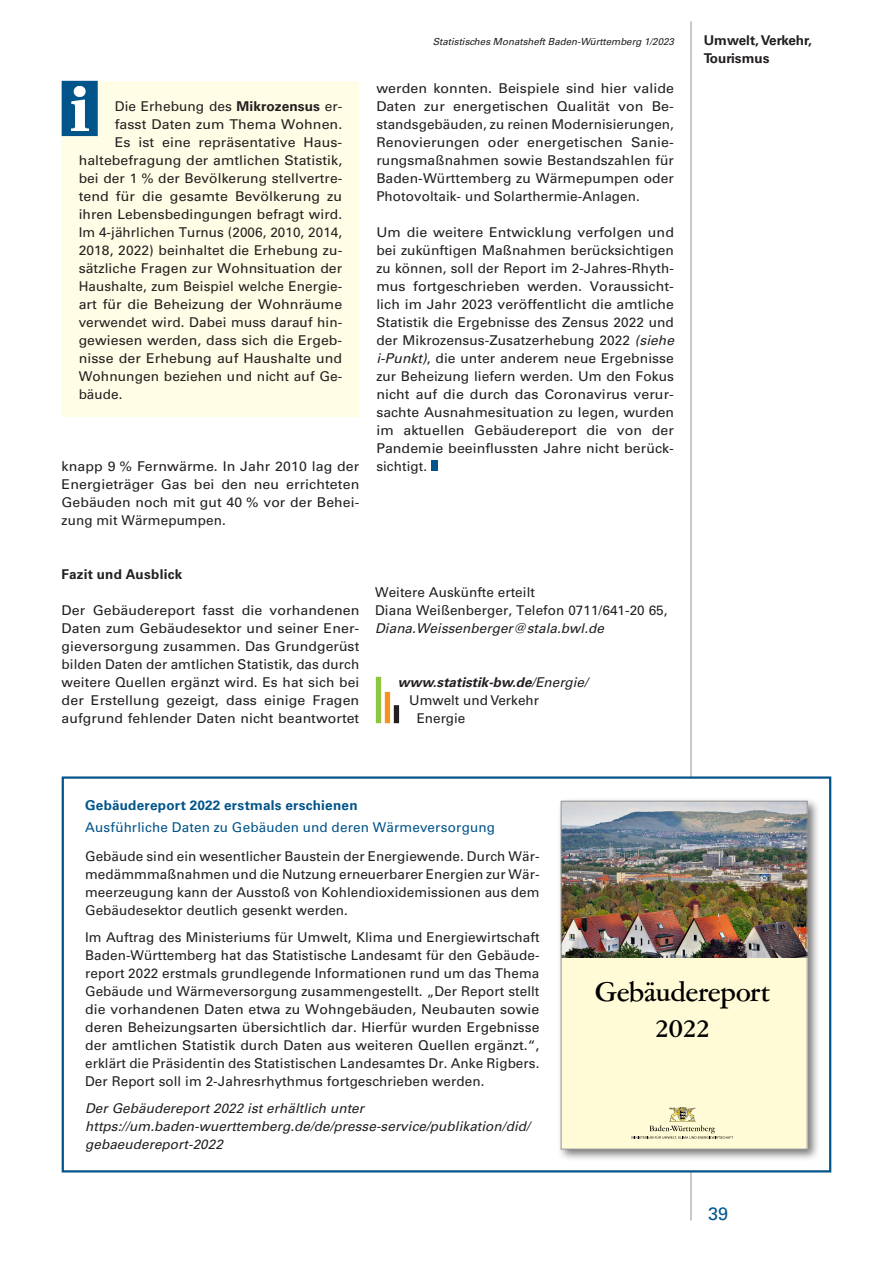
<style>
.page{position:relative;width:893px;height:1263px;background:#fff}
.page>*{position:absolute;margin:0;border:0;box-sizing:border-box;transform-origin:0 0}
.t1{font:500 30.15px/36.2px "Garamont Amst SB";letter-spacing:-.02em;color:#000;text-align:center}
.t2{font:18px "Univers";color:#01548a}
.Fließtext{font:13.5px/18px "Univers";letter-spacing:.005em;color:#231f20;text-align:justify;scale:1.05 1}
.Fließtext-2{font:13.5px/18px "Univers";letter-spacing:.005em;color:#231f20;text-align:justify}
.Fließtext-3{font:italic 13.5px/18px "Univers";letter-spacing:.005em;color:#231f20}
.Fließtext-4{font:13.5px "Univers";letter-spacing:.005em;color:#231f20;scale:1.04 1}
.Kapitelzwischenübers{font:13.5px "Univers";letter-spacing:.015em;color:#01548a}
.Kapitelzwischenübers-2{font:700 13.5px "Univers";letter-spacing:.02em;color:#01548a}
.t3{font:italic 700 13.5px "Univers";color:#231f20}
.Kapitelzwischenübers-3{font:700 13.5px/18px "Univers";color:#231f20}
.Kapitelzwischenübers-4{font:700 13.5px "Univers";letter-spacing:.02em;color:#231f20}
.t4{font:italic 9.75px "Univers";color:#231f20}
.s1{font-weight:700}
.s2{font-style:italic}
.s3{font-weight:400}
</style>
<div class="page">
<hr style="left:691px;top:21px;width:1px;height:1199px;background:#939598">
<div style="left:431px;top:461px;width:6px;height:10px;background:#01548a"></div>
<div style="left:62px;top:81px;width:297px;height:336px;background:#fffde5"></div>
<div style="left:62px;top:81px;width:36px;height:55px;background:#01548a;border:2px solid #01548a"></div>
<img style="left:71px;top:86px;width:17px;height:44px">
<div style="left:376px;top:677px;width:5px;height:46px;background:#8bc63e"></div>
<div style="left:385px;top:692px;width:5px;height:31px;background:#f7931d"></div>
<div style="left:394px;top:705px;width:5px;height:18px;background:#231f20"></div>
<div style="left:62px;top:776px;width:769px;height:396px;border:2px solid #01548a"></div>
<div style="left:557px;top:797px;width:263px;height:365px;background:#231f20;opacity:.6"></div>
<div style="left:561px;top:801px;width:246px;height:348px;background:#fffbd6"></div>
<img style="left:669px;top:1107px;width:27px;height:15px">
<svg style="left:632px;top:1125px;width:101px;height:14px"></svg>
<img style="left:563px;top:803px;width:242px;height:154px">
<div style="left:561px;top:801px;width:246px;height:348px;border:1px solid #939598"></div>
<p class="Fließtext-2" style="left:115px;top:97px;width:229px">Die Erhebung des <span class="s1">Mikrozensus</span> er-</p>
<p class="Fließtext" style="left:115px;top:115px;width:218px">fasst Daten zum Thema Wohnen.</p>
<p class="Fließtext" style="left:115px;top:133px;width:217px">Es ist eine repräsentative Haus-</p>
<p class="Fließtext" style="left:79px;top:151px;width:253px">haltebefragung der amtlichen Statistik,</p>
<p class="Fließtext-2" style="left:79px;top:169px;width:264px">bei der 1 % der Bevölkerung stellvertre-</p>
<p class="Fließtext" style="left:79px;top:187px;width:253px">tend für die gesamte Bevölkerung zu</p>
<p class="Fließtext-2" style="left:79px;top:205px;width:265px">ihren Lebensbedingungen befragt wird.</p>
<p class="Fließtext-2" style="left:79px;top:223px;width:265px">Im 4-jährlichen Turnus (2006, 2010, 2014,</p>
<p class="Fließtext-2" style="left:79px;top:241px;width:265px">2018, 2022) beinhaltet die Erhebung zu-</p>
<p class="Fließtext-4" style="left:79px;top:260px;width:255px">sätzliche Fragen zur Wohnsituation der</p>
<p class="Fließtext-2" style="left:79px;top:277px;width:265px">Haushalte, zum Beispiel welche Energie-</p>
<p class="Fließtext" style="left:79px;top:295px;width:253px">art für die Beheizung der Wohnräume</p>
<p class="Fließtext-2" style="left:79px;top:313px;width:265px">verwendet wird. Dabei muss darauf hin-</p>
<p class="Fließtext-4" style="left:79px;top:332px;width:255px">gewiesen werden, dass sich die Ergeb-</p>
<p class="Fließtext" style="left:79px;top:349px;width:253px">nisse der Erhebung auf Haushalte und</p>
<p class="Fließtext-2" style="left:79px;top:367px;width:265px">Wohnungen beziehen und nicht auf Ge-</p>
<p class="Fließtext-2" style="left:79px;top:385px;width:45px">bäude.</p>
<p class="Fließtext" style="left:62px;top:457px;width:285px">knapp 9 % Fernwärme. In Jahr 2010 lag der Energieträger Gas bei den neu errichteten Gebäuden noch mit gut 40 % vor der Behei&shy;zung mit Wärmepumpen.</p>
<p class="t4" style="left:433px;top:35px;width:243px">Statistisches Monatsheft Baden-Württemberg 1/2023</p>
<p class="Kapitelzwischenübers-3" style="left:704px;top:31px;width:110px">Umwelt, Verkehr,<br>Tourismus</p>
<p class="Fließtext" style="left:376px;top:79px;width:285px">werden konnten. Beispiele sind hier valide Daten zur energetischen Qualität von Be&shy;standsgebäuden, zu reinen Modernisierungen, Renovierungen oder energetischen Sanie&shy;rungsmaßnahmen sowie Bestandszahlen für Baden-Württemberg zu Wärmepumpen oder Photovoltaik- und Solarthermie-Anlagen.</p>
<p class="Fließtext" style="left:376px;top:223px;width:285px">Um die weitere Entwicklung verfolgen und bei zukünftigen Maßnahmen berücksichtigen zu können, soll der Report im 2-Jahres-Rhyth&shy;mus fortgeschrieben werden. Voraussicht&shy;lich im Jahr 2023 veröffentlicht die amtliche Statistik die Ergebnisse des Zensus 2022 und der Mikrozensus-Zusatzerhebung 2022 <span class="s2">(siehe i-Punkt)</span>, die unter anderem neue Ergebnisse zur Beheizung liefern werden. Um den Fokus nicht auf die durch das Coronavirus verur&shy;sachte Ausnahmesituation zu legen, wurden im aktuellen Gebäudereport die von der Pandemie beeinflussten Jahre nicht berück&shy;sichtigt.</p>
<p class="Kapitelzwischenübers-4" style="left:62px;top:566px;width:122px">Fazit und Ausblick</p>
<p class="Fließtext" style="left:62px;top:601px;width:285px">Der Gebäudereport fasst die vorhandenen Daten zum Gebäudesektor und seiner Ener&shy;gieversorgung zusammen. Das Grundgerüst bilden Daten der amtlichen Statistik, das durch weitere Quellen ergänzt wird. Es hat sich bei der Erstellung gezeigt, dass einige Fragen aufgrund fehlender Daten nicht beantwortet</p>
<p class="Fließtext-2" style="left:375px;top:583px;width:161px">Weitere Auskünfte erteilt</p>
<p class="Fließtext-2" style="left:375px;top:601px;width:294px">Diana Weißenberger, Telefon 0711/641-20 65,</p>
<p class="Fließtext-3" style="left:375px;top:619px;width:230px">Diana.Weissenberger@stala.bwl.de</p>
<p class="t3" style="left:398px;top:674px;width:191px">www.statistik-bw.de<span class="s3">/Energie/</span></p>
<p class="Fließtext-2" style="left:409px;top:691px;width:131px">Umwelt und Verkehr</p>
<p class="Fließtext-2" style="left:417px;top:709px;width:50px">Energie</p>
<p class="Kapitelzwischenübers-2" style="left:85px;top:797px;width:274px">Gebäudereport 2022 erstmals erschienen</p>
<p class="Kapitelzwischenübers" style="left:85px;top:819px;width:411px">Ausführliche Daten zu Gebäuden und deren Wärmeversorgung</p>
<p class="Fließtext-2" style="left:85px;top:847px;width:456px">Gebäude sind ein wesentlicher Baustein der Energiewende. Durch Wär&shy;medämmmaßnahmen und die Nutzung erneuerbarer Energien zur Wär&shy;meerzeugung kann der Ausstoß von Kohlendioxidemissionen aus dem Gebäudesektor deutlich gesenkt werden.</p>
<p class="Fließtext-2" style="left:85px;top:928px;width:456px">Im Auftrag des Ministeriums für Umwelt, Klima und Energiewirtschaft Baden-Württemberg hat das Statistische Landesamt für den Gebäude&shy;report 2022 erstmals grundlegende Informationen rund um das Thema Gebäude und Wärmeversorgung zusammengestellt. „Der Report stellt die vorhandenen Daten etwa zu Wohngebäuden, Neubauten sowie deren Beheizungsarten übersichtlich dar. Hierfür wurden Ergebnisse der amtlichen Statistik durch Daten aus weiteren Quellen ergänzt.“, erklärt die Präsidentin des Statistischen Landesamtes Dr. Anke Rigbers.<br>Der Report soll im 2-Jahresrhythmus fortgeschrieben werden.</p>
<p class="Fließtext-3" style="left:85px;top:1099px;width:280px">Der Gebäudereport 2022 ist erhältlich unter</p>
<p class="Fließtext-3" style="left:85px;top:1117px;width:446px">https://um.baden-wuerttemberg.de/de/presse-service/publikation/did/ gebaeudereport-2022</p>
<p class="t1" style="left:595px;top:975px;width:177px">Gebäudereport<br>2022</p>
<h2 class="t2" style="left:708px;top:1203px;width:22px">39</h2>
</div>
